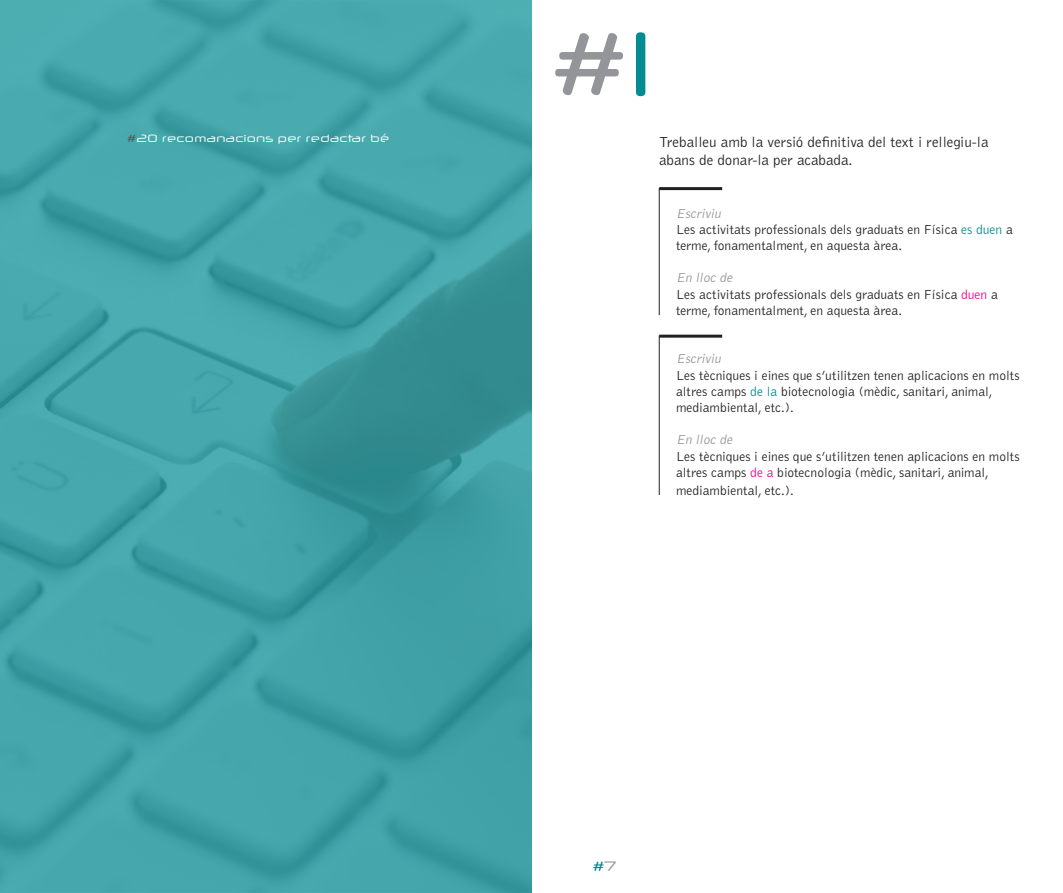
<style>
.page{position:relative;width:1063px;height:893px;background:#fff}
.page>*{position:absolute;margin:0;border:0;box-sizing:border-box;transform-origin:0 0}
.t1{font:90px "Neuropol X Free";color:#939598}
.t2{font:300 15px/18px "Bell Gothic Std";color:#231f20}
.t3{font:300 13.5px/16.2px "Bell Gothic Std";color:#231f20}
.t4{font:italic 300 13.5px "Bell Gothic Std";color:#939598}
.t5{font:13.5px "Neuropol X Free";color:#008c92}
.t6{font:10.5px "Neuropol X Free";color:#fff}
.s1{color:#57585a}
.s2{color:#008c92}
.s3{color:#ed028c}
.s4{color:#939598}
</style>
<div class="page">
<hr style="left:659px;top:187px;width:63px;height:3px;background:#231f20">
<hr style="left:659px;top:188px;width:1px;height:127px;background:#231f20">
<hr style="left:659px;top:335px;width:63px;height:3px;background:#231f20">
<hr style="left:659px;top:335px;width:1px;height:160px;background:#231f20">
<svg style="left:0;top:0;width:531px;height:893px;fill:#45a7ac"></svg>
<p class="t6" style="left:128px;top:132px;width:264px"><span class="s1">#</span>20 recomanacions per redactar bé</p>
<p class="t1" style="left:553px;top:6px;width:104px">#<span class="s2">1</span></p>
<p class="t2" style="left:659px;top:134px;width:331px">Treballeu amb la versió definitiva del text i rellegiu-la abans de donar-la per acabada.</p>
<p class="t4" style="left:676px;top:206px;width:49px">Escriviu</p>
<p class="t3" style="left:676px;top:221px;width:338px">Les activitats professionals dels graduats en Física <span class="s2">es duen</span> a terme, fonamentalment, en aquesta àrea.</p>
<p class="t4" style="left:676px;top:271px;width:60px">En lloc de</p>
<p class="t3" style="left:676px;top:286px;width:323px">Les activitats professionals dels graduats en Física <span class="s3">duen</span> a terme, fonamentalment, en aquesta àrea.</p>
<p class="t4" style="left:676px;top:352px;width:49px">Escriviu</p>
<p class="t3" style="left:676px;top:367px;width:345px">Les tècniques i eines que s’utilitzen tenen aplicacions en molts altres camps <span class="s2">de la</span> biotecnologia (mèdic, sanitari, animal, mediambiental, etc.).</p>
<p class="t4" style="left:676px;top:433px;width:60px">En lloc de</p>
<p class="t3" style="left:676px;top:448px;width:345px">Les tècniques i eines que s’utilitzen tenen aplicacions en molts altres camps <span class="s3">de a</span> biotecnologia (mèdic, sanitari, animal,</p>
<p class="t3" style="left:676px;top:482px;width:119px">mediambiental, etc.).</p>
<p class="t5" style="left:593px;top:858px;width:25px">#<span class="s4">7</span></p>
</div>
